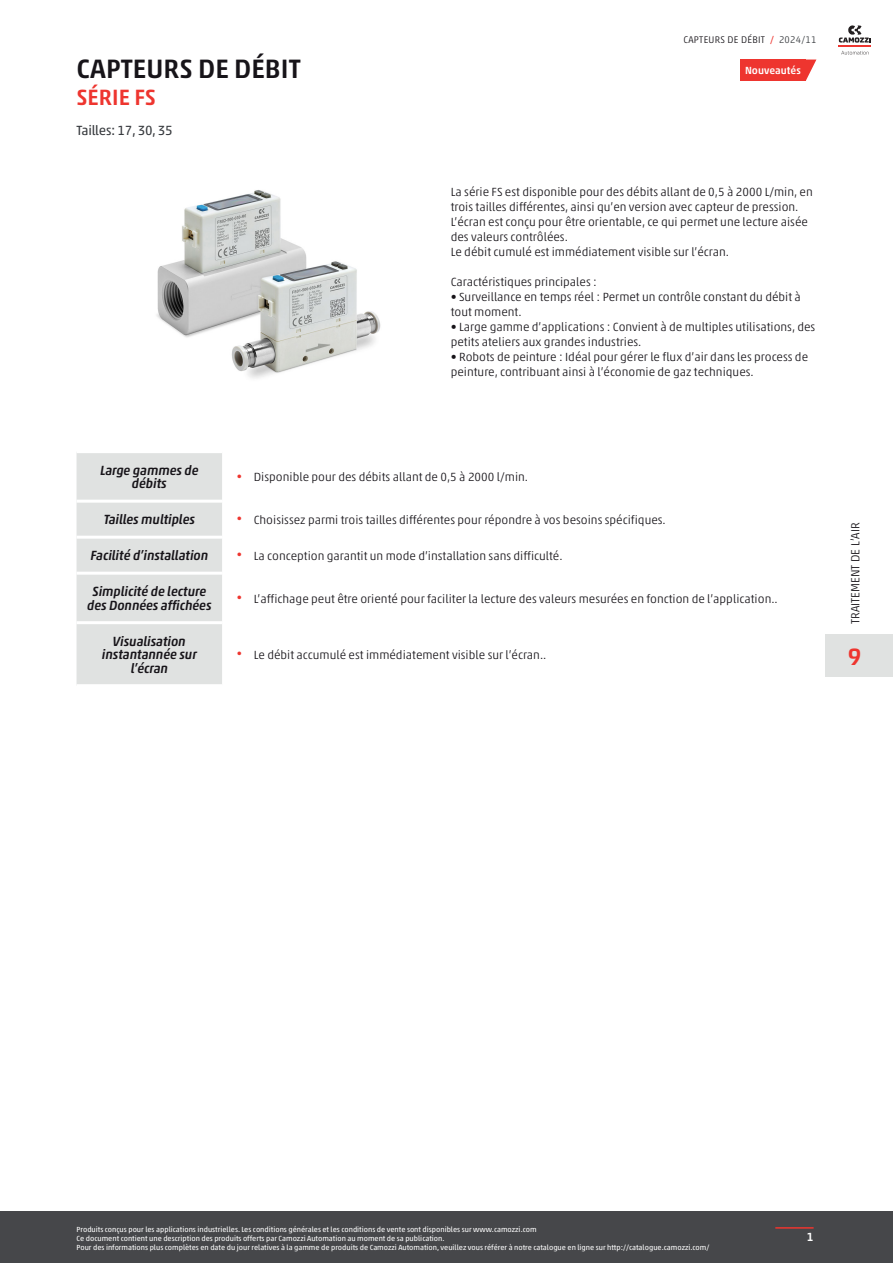
<style>
.page{position:relative;width:893px;height:1263px;background:#fff}
.page>*{position:absolute;margin:0;border:0;box-sizing:border-box;transform-origin:0 0}
.TITOLO_Home{font:500 27px "Akko W1 G";color:#171419}
.Num_catalogo_no_lingua{font:500 24px "Akko W1 G";color:#ee352f}
.SOTTOTITOLO_Home{font:500 22.5px "Akko W1 G";color:#ee352f}
.Titoli_Tabella_BP{font:italic 500 13.5px/13.5px "Akko W1 G";letter-spacing:-.01em;color:#171419;text-align:center}
.INTRO_Home{font:13.5px "Akko W1 G";letter-spacing:-.02em;color:#383b3f}
.Descrizione_prodotto{font:300 12px/15px "Akko W1 G";color:#171419}
.NOME_CATALOGO{font:300 12px "Akko W1 G";color:#171419}
.t1{font:500 12px "Akko W1 G";color:#fff}
.scritta_NEW_no_lingua{font:500 10.5px "Akko W1 G";color:#fff}
.Edizione_catalogo{font:300 9.75px "Akko W1 G";letter-spacing:.025em;color:#171419}
.footNotes{font:7.5px/9px "Akko W1 G";color:#fff}
.s1{font-weight:400;color:#ee352f}
.s2{color:#383b3f}
.s3{font-weight:400;font-size:10.5px;color:#ee352f}
</style>
<div class="page">
<img style="left:156px;top:190px;width:225px;height:188px">
<div style="left:77px;top:453px;width:145px;height:231px;background:#e0e2e1"></div>
<hr style="left:77px;top:500px;width:145px;height:3px;background:#fff">
<hr style="left:77px;top:536px;width:145px;height:3px;background:#fff">
<hr style="left:77px;top:572px;width:145px;height:3px;background:#fff">
<hr style="left:77px;top:621px;width:145px;height:3px;background:#fff">
<svg style="left:806px;top:60px;width:10px;height:20px"></svg>
<div style="left:741px;top:60px;width:65px;height:21px;background:#ee352f"></div>
<div style="left:0;top:1211px;width:893px;height:52px;background:#46474a"></div>
<hr style="left:775px;top:1227px;width:39px;height:1px;background:#ee352f">
<hr style="left:839px;top:45px;width:32px;height:2px;background:#ee352f">
<svg style="left:839px;top:25px;width:32px;height:18px"></svg>
<svg style="left:841px;top:51px;width:28px;height:4px"></svg>
<div style="left:825px;top:635px;width:59px;height:42px;background:#e0e2e1"></div>
<div style="left:884px;top:635px;width:9px;height:42px;background:#e0e2e1"></div>
<p class="TITOLO_Home" style="left:77px;top:49px;width:226px">CAPTEURS DE DÉBIT</p>
<p class="SOTTOTITOLO_Home" style="left:77px;top:81px;width:81px">SÉRIE FS</p>
<p class="INTRO_Home" style="left:77px;top:121px;width:98px">Tailles: 17, 30, 35</p>
<p class="Edizione_catalogo" style="left:683px;top:32px;width:134px">CAPTEURS DE DÉBIT <span class="s1">/</span> <span class="s2">2024/11</span></p>
<p class="scritta_NEW_no_lingua" style="left:745px;top:62px;width:57px">Nouveautés</p>
<p class="Descrizione_prodotto" style="left:451px;top:183px;width:363px">La série FS est disponible pour des débits allant de 0,5 à 2000 L/min, en trois tailles différentes, ainsi qu’en version avec capteur de pression.<br>L’écran est conçu pour être orientable, ce qui permet une lecture aisée des valeurs contrôlées.<br>Le débit cumulé est immédiatement visible sur l’écran.</p>
<p class="Descrizione_prodotto" style="left:451px;top:273px;width:148px">Caractéristiques principales :</p>
<p class="Descrizione_prodotto" style="left:451px;top:288px;width:352px">• Surveillance en temps réel : Permet un contrôle constant du débit à tout moment.</p>
<p class="Descrizione_prodotto" style="left:451px;top:318px;width:366px">• Large gamme d’applications : Convient à de multiples utilisations, des petits ateliers aux grandes industries.</p>
<p class="Descrizione_prodotto" style="left:451px;top:348px;width:359px">• Robots de peinture : Idéal pour gérer le flux d’air dans les process de peinture, contribuant ainsi à l’économie de gaz techniques.</p>
<p class="Titoli_Tabella_BP" style="left:100px;top:462px;width:100px">Large gammes de débits</p>
<p class="Descrizione_prodotto" style="left:237px;top:469px;width:293px"><span class="s3">•</span> Disponible pour des débits allant de 0,5 à 2000 l/min.</p>
<p class="Titoli_Tabella_BP" style="left:104px;top:512px;width:93px">Tailles multiples</p>
<p class="Descrizione_prodotto" style="left:237px;top:511px;width:431px"><span class="s3">•</span> Choisissez parmi trois tailles différentes pour répondre à vos besoins spécifiques.</p>
<p class="Titoli_Tabella_BP" style="left:90px;top:548px;width:119px">Facilité d’installation</p>
<p class="Descrizione_prodotto" style="left:237px;top:547px;width:327px"><span class="s3">•</span> La conception garantit un mode d’installation sans difficulté.</p>
<p class="Titoli_Tabella_BP" style="left:87px;top:584px;width:126px">Simplicité de lecture des Données affichées</p>
<p class="Descrizione_prodotto" style="left:237px;top:590px;width:543px"><span class="s3">•</span> L’affichage peut être orienté pour faciliter la lecture des valeurs mesurées en fonction de l’application..</p>
<p class="Titoli_Tabella_BP" style="left:102px;top:633px;width:96px">Visualisation instantannée sur l’écran</p>
<p class="Descrizione_prodotto" style="left:237px;top:646px;width:311px"><span class="s3">•</span> Le débit accumulé est immédiatement visible sur l’écran..</p>
<p class="NOME_CATALOGO" style="left:847px;top:624px;width:103px;rotate:-90deg">TRAITEMENT DE L’AIR</p>
<p class="Num_catalogo_no_lingua" style="left:848px;top:639px;width:15px">9</p>
<p class="footNotes" style="left:77px;top:1225px;width:634px">Produits conçus pour les applications industrielles. Les conditions générales et les conditions de vente sont disponibles sur www.camozzi.com<br>Ce document contient une description des produits offerts par Camozzi Automation au moment de sa publication.<br>Pour des informations plus complètes en date du jour relatives à la gamme de produits de Camozzi Automation, veuillez vous référer à notre catalogue en ligne sur http://catalogue.camozzi.com/</p>
<p class="t1" style="left:807px;top:1228px;width:8px">1</p>
</div>
